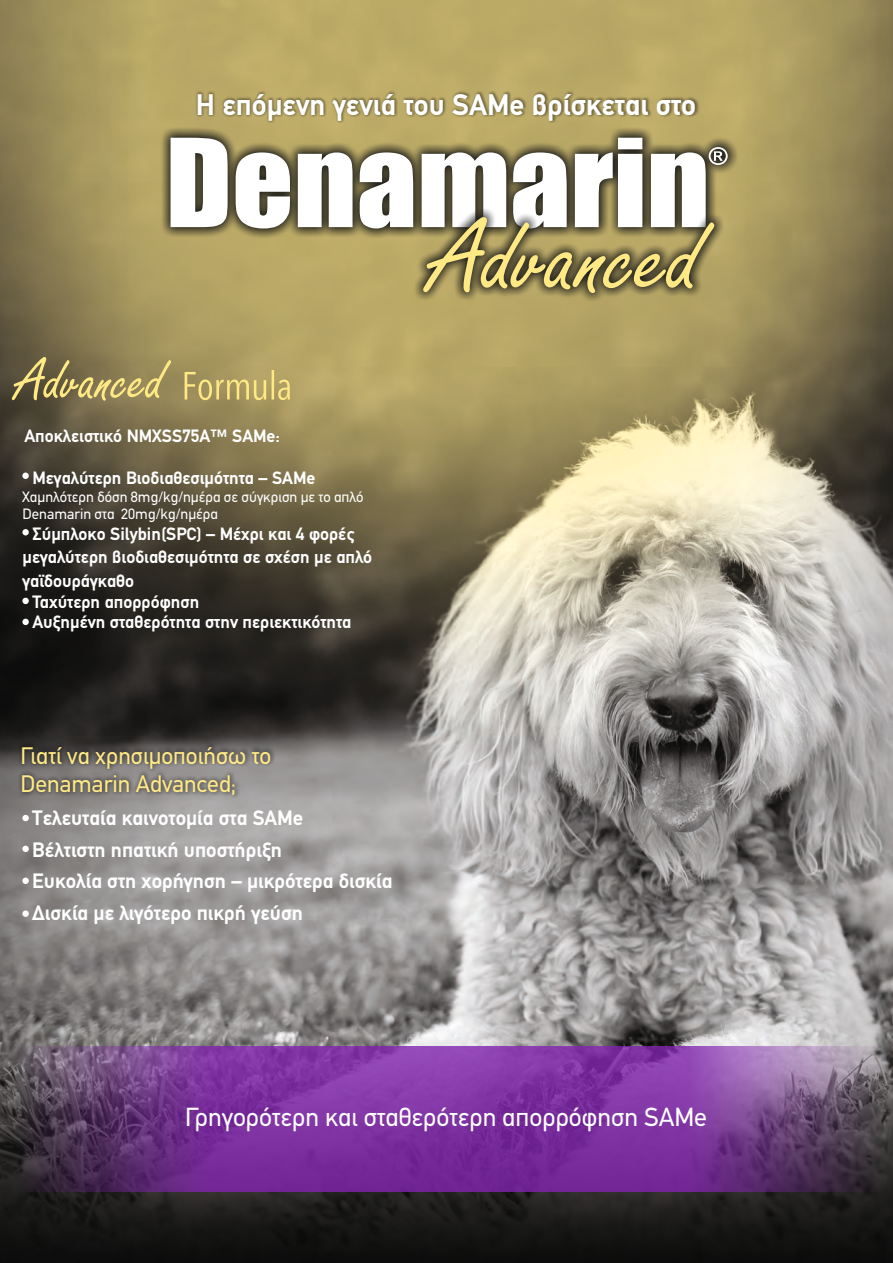
<style>
.page{position:relative;width:893px;height:1263px;background:#fff}
.page>*{position:absolute;margin:0;border:0;box-sizing:border-box;transform-origin:0 0}
.t1{font:700 30px "PF Din Text";color:#fff}
.t2{font:26.25px "PF Din Text";color:#fff}
.t3{font:24px/28.2px "PF Din Text";color:#ffe985}
.t4{font:700 21px/31.7px "PF Din Text";color:#fff}
.t5{font:700 18px/23.4px "PF Din Text";color:#fff}
.t6{font:15px/17.7px "PF Din Text";color:#fff}
</style>
<div class="page">
<img style="left:0;top:0;width:893px;height:1263px">
<svg style="left:0;top:1046px;width:893px;height:146px;background:#723a8c"></svg>
<svg style="left:12px;top:357px;width:159px;height:44px;background:#968857"></svg>
<svg style="left:185px;top:370px;width:105px;height:30px;background:#bdac68"></svg>
<svg style="left:160px;top:128px;width:578px;height:111px;background:#9c8e59"></svg>
<svg style="left:171px;top:138px;width:57px;height:89px"></svg>
<svg style="left:236px;top:152px;width:54px;height:76px"></svg>
<svg style="left:298px;top:152px;width:55px;height:75px"></svg>
<svg style="left:360px;top:152px;width:53px;height:76px"></svg>
<svg style="left:414px;top:207px;width:310px;height:96px;background:#ac9c60"></svg>
<svg style="left:422px;top:138px;width:306px;height:155px"></svg>
<svg style="left:22px;top:473px;width:7px;height:6px"></svg>
<svg style="left:22px;top:529px;width:7px;height:6px"></svg>
<svg style="left:22px;top:598px;width:7px;height:6px"></svg>
<svg style="left:22px;top:619px;width:7px;height:6px"></svg>
<div style="left:15px;top:739px;width:262px;height:63px;background:#151616;opacity:.49"></div>
<svg style="left:22px;top:815px;width:7px;height:6px"></svg>
<svg style="left:22px;top:846px;width:7px;height:6px"></svg>
<svg style="left:22px;top:878px;width:7px;height:6px"></svg>
<svg style="left:22px;top:910px;width:7px;height:7px"></svg>
<div style="left:194px;top:91px;width:505px;height:34px;background:#151616;opacity:.49"></div>
<h1 class="t1" style="left:196px;top:93px;width:502px">Η επόμενη γενιά του SAMe βρίσκεται στο</h1>
<p class="t5" style="left:24px;top:425px;width:257px">Αποκλειστικό NMXSS75A™ SAMe:</p>
<p class="t5" style="left:32px;top:467px;width:284px">Μεγαλύτερη Βιοδιαθεσιμότητα – SAMe</p>
<p class="t6" style="left:22px;top:489px;width:343px">Χαμηλότερη δόση 8mg/kg/ημέρα σε σύγκριση με το απλό<br>Denamarin στα 20mg/kg/ημέρα</p>
<p class="t5" style="left:23px;top:523px;width:351px;text-indent:10px">Σύμπλοκο Silybin(SPC) – Mέχρι και 4 φορές μεγαλύτερη βιοδιαθεσιμότητα σε σχέση με απλό γαϊδουράγκαθο</p>
<p class="t5" style="left:32px;top:593px;width:320px;line-height:20.9px">Ταχύτερη απορρόφηση<br>Αυξημένη σταθερότητα στην περιεκτικότητα</p>
<h3 class="t3" style="left:21px;top:743px;width:252px">Γιατί να χρησιμοποιήσω το<br>Denamarin Advanced;</h3>
<p class="t4" style="left:32px;top:804px;width:362px">Tελευταία καινοτομία στα SAMe<br>Βέλτιστη ηπατική υποστήριξη<br>Ευκολία στη χορήγηση – μικρότερα δισκία<br>Δισκία με λιγότερο πικρή γεύση</p>
<h2 class="t2" style="left:185px;top:1106px;width:523px">Γρηγορότερη και σταθερότερη απορρόφηση SAMe</h2>
</div>
